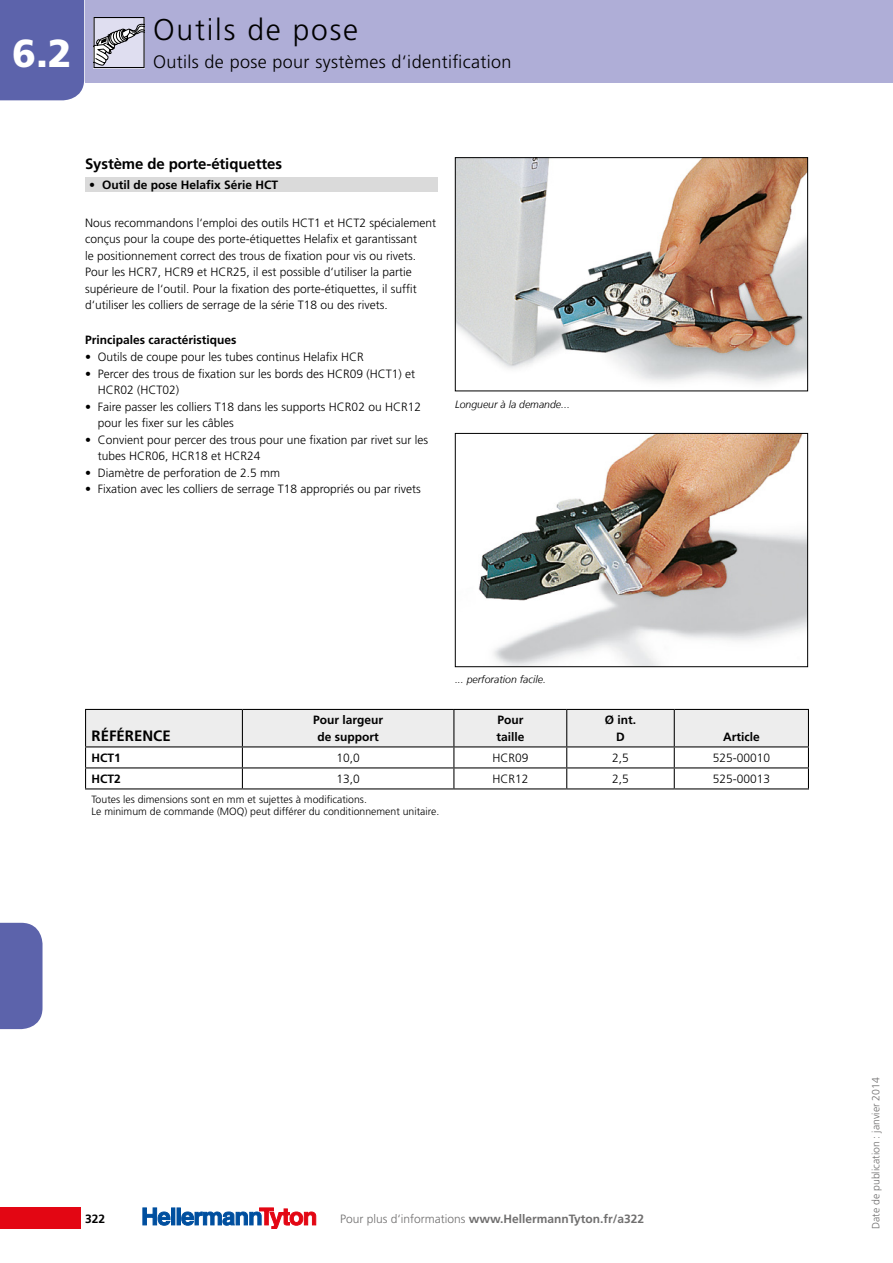
<style>
.page{position:relative;width:893px;height:1263px;background:#fff}
.page>*{position:absolute;margin:0;border:0;box-sizing:border-box;transform-origin:0 0}
.t1{font:900 39px "Frutiger LT";color:#fff}
.t2{font:300 30px "Frutiger LT";letter-spacing:.06em;color:#000}
.t3{font:300 18px "Frutiger LT";letter-spacing:.02em;color:#000}
.t4{font:700 15px "Frutiger LT";letter-spacing:-.01em;color:#000}
.t5{font:300 12px/16.5px "Frutiger LT";color:#000}
.t6{font:700 12px/16.5px "Frutiger LT";color:#000;text-align:center}
.t7{font:700 12px "Frutiger LT";color:#706f6f}
.t8{font:300 10.5px/12.6px "Frutiger LT";color:#000}
.t9{font:italic 300 10.5px "Frutiger LT";color:#000}
.t10{font:300 10.5px "Frutiger LT";color:#706f6f}
.s1{font-weight:300}
</style>
<div class="page">
<div style="left:0;top:1208px;width:81px;height:21px;background:#e30613"></div>
<div style="left:171px;top:1208px;width:4px;height:17px;border:1px solid #004f9f"></div>
<div style="left:177px;top:1208px;width:4px;height:17px;border:1px solid #004f9f"></div>
<svg style="left:142px;top:1208px;width:28px;height:18px"></svg>
<svg style="left:181px;top:1208px;width:135px;height:21px"></svg>
<div style="left:85px;top:0;width:808px;height:82px;background:#afaed7"></div>
<div style="left:0;top:0;width:84px;height:100px;background:#5c63ab"></div>
<div style="left:0;top:923px;width:43px;height:106px;background:#5c63ab"></div>
<svg style="left:94px;top:17px;width:51px;height:51px;background:#b3b2be"></svg>
<img style="left:457px;top:159px;width:349px;height:225px">
<div style="left:455px;top:157px;width:353px;height:234px;border:1px solid #000"></div>
<img style="left:478px;top:435px;width:328px;height:230px">
<div style="left:455px;top:433px;width:353px;height:234px;border:1px solid #000"></div>
<svg style="left:85px;top:709px;width:724px;height:79px"></svg>
<hr style="left:85px;top:788px;width:157px;height:1px;background:#000">
<hr style="left:242px;top:788px;width:212px;height:1px;background:#000">
<hr style="left:454px;top:788px;width:113px;height:1px;background:#000">
<hr style="left:567px;top:788px;width:107px;height:1px;background:#000">
<hr style="left:674px;top:788px;width:135px;height:1px;background:#000">
<div style="left:85px;top:177px;width:353px;height:15px;background:#dadada"></div>
<h1 class="t1" style="left:12px;top:30px;width:61px">6.2</h1>
<h2 class="t2" style="left:153px;top:12px;width:207px">Outils de pose</h2>
<h3 class="t3" style="left:153px;top:52px;width:360px">Outils de pose pour systèmes d‘identification</h3>
<p class="t4" style="left:85px;top:155px;width:198px">Système de porte-étiquettes</p>
<p class="t6" style="left:89px;top:177px;width:190px">• Outil de pose Helafix Série HCT</p>
<p class="t5" style="left:85px;top:214px;width:353px">Nous recommandons l‘emploi des outils HCT1 et HCT2 spécialement conçus pour la coupe des porte-étiquettes Helafix et garantissant<br>le positionnement correct des trous de fixation pour vis ou rivets.<br>Pour les HCR7, HCR9 et HCR25, il est possible d‘utiliser la partie supérieure de l‘outil. Pour la fixation des porte-étiquettes, il suffit d‘utiliser les colliers de serrage de la série T18 ou des rivets.</p>
<p class="t6" style="left:85px;top:331px;width:153px">Principales caractéristiques</p>
<p class="t5" style="left:85px;top:349px;width:280px">• Outils de coupe pour les tubes continus Helafix HCR</p>
<p class="t5" style="left:98px;top:365px;width:319px;text-indent:-13px">• Percer des trous de fixation sur les bords des HCR09 (HCT1) et<br>HCR02 (HCT02)</p>
<p class="t5" style="left:98px;top:398px;width:325px;text-indent:-13px">• Faire passer les colliers T18 dans les supports HCR02 ou HCR12 pour les fixer sur les câbles</p>
<p class="t5" style="left:98px;top:431px;width:332px;text-indent:-13px">• Convient pour percer des trous pour une fixation par rivet sur les tubes HCR06, HCR18 et HCR24</p>
<p class="t5" style="left:85px;top:464px;width:197px">• Diamètre de perforation de 2.5 mm</p>
<p class="t5" style="left:85px;top:481px;width:337px">• Fixation avec les colliers de serrage T18 appropriés ou par rivets</p>
<p class="t9" style="left:455px;top:398px;width:116px">Longueur à la demande...</p>
<p class="t4" style="left:92px;top:727px;width:81px">RÉFÉRENCE</p>
<p class="t9" style="left:455px;top:674px;width:93px">... perforation facile.</p>
<p class="t6" style="left:313px;top:712px;width:72px">Pour largeur de support</p>
<p class="t6" style="left:496px;top:712px;width:30px;text-align:left">Pour taille</p>
<p class="t6" style="left:605px;top:712px;width:33px">Ø int.<br>D</p>
<p class="t6" style="left:723px;top:728px;width:38px">Article</p>
<p class="t6" style="left:92px;top:749px;width:31px">HCT1</p>
<p class="t5" style="left:336px;top:750px;width:25px">10,0</p>
<p class="t5" style="left:492px;top:750px;width:38px">HCR09</p>
<p class="t5" style="left:612px;top:750px;width:18px">2,5</p>
<p class="t5" style="left:713px;top:750px;width:59px">525-00010</p>
<p class="t6" style="left:92px;top:770px;width:31px">HCT2</p>
<p class="t5" style="left:336px;top:771px;width:25px">13,0</p>
<p class="t5" style="left:492px;top:771px;width:38px">HCR12</p>
<p class="t5" style="left:612px;top:771px;width:18px">2,5</p>
<p class="t5" style="left:713px;top:771px;width:59px">525-00013</p>
<p class="t8" style="left:92px;top:793px;width:349px">Toutes les dimensions sont en mm et sujettes à modifications.<br>Le minimum de commande (MOQ) peut différer du conditionnement unitaire.</p>
<p class="t6" style="left:85px;top:1210px;width:22px">322</p>
<p class="t7" style="left:340px;top:1211px;width:306px"><span class="s1">Pour plus d‘informations</span> www.HellermannTyton.fr/a322</p>
<p class="t10" style="left:870px;top:1229px;width:153px;rotate:-90deg">Date de publication : janvier 2014</p>
</div>
